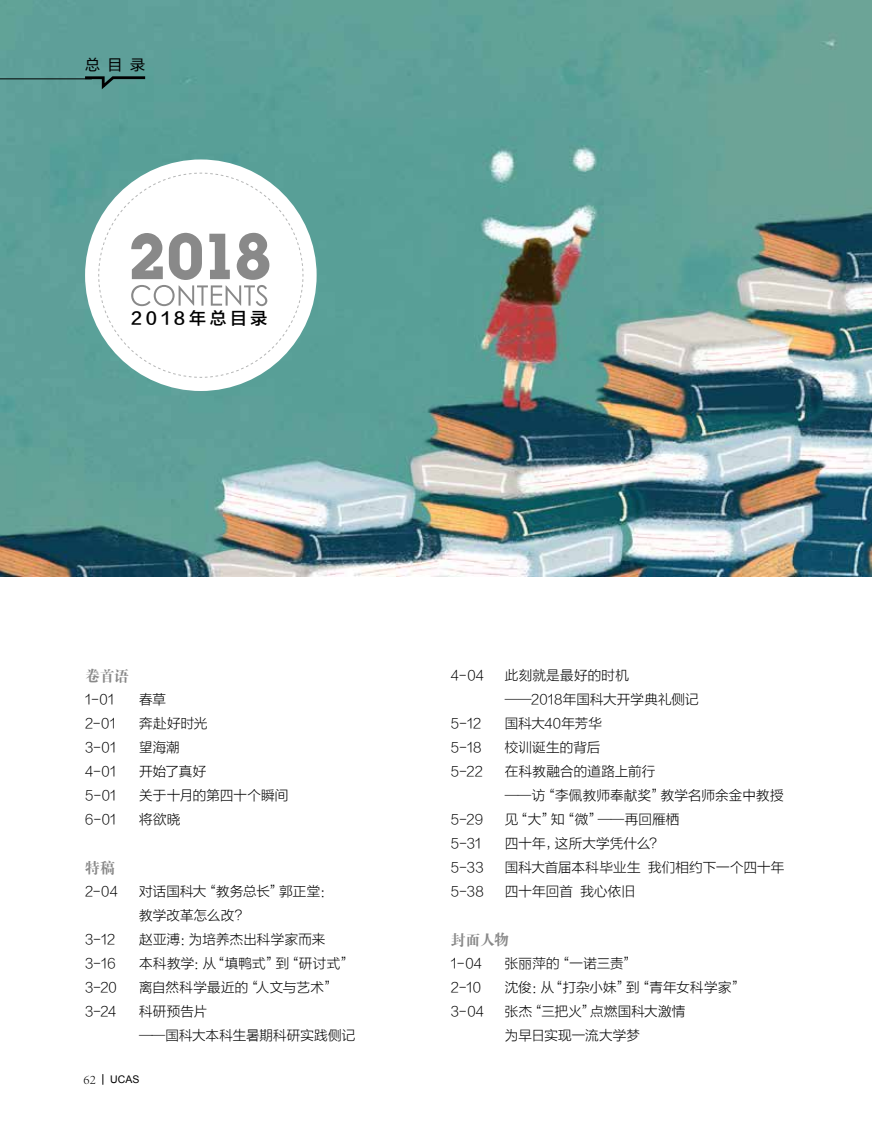
<style>
.page{position:relative;width:872px;height:1127px;background:#fff}
.page>*{position:absolute;margin:0;border:0;box-sizing:border-box;transform-origin:0 0}
.t1{font:700 64.5px "Lubalin BQ";color:#898989}
.t2{font:16.8px "FZLTZHJW GB1 0";letter-spacing:.225em;color:#000}
.t3{font:15px "FZDBSJW GB1 0";letter-spacing:-.03em;color:#898989}
.t4{font:15px "FZLTHJW GB1 0";color:#000}
.t5{font:13.5px/24px "FZLTXHJW GB1 0";letter-spacing:.01em;color:#000}
.t6{font:10.5px "Arial";color:#000}
.s1{font-family:"Adobe Song Std";font-weight:300;font-size:13.5px}
</style>
<div class="page">
<img style="left:0;top:0;width:872px;height:577px">
<div style="left:85px;top:159px;width:232px;height:232px;background:#fff;border-radius:50%"></div>
<svg style="left:98px;top:172px;width:205px;height:206px"></svg>
<svg style="left:871px;top:146px;width:1px;height:105px"></svg>
<svg style="left:82px;top:75px;width:66px;height:17px"></svg>
<hr style="left:0;top:79px;width:92px;height:1px;background:#000">
<p class="t4" style="left:85px;top:56px;width:61px">总目录</p>
<h1 class="t1" style="left:129px;top:219px;width:144px">2018</h1>
<p class="t2" style="left:131px;top:309px;width:138px">2018年总目录</p>
<p class="t3" style="left:85px;top:668px;width:46px">卷首语</p>
<p class="t5" style="left:85px;top:688px;width:31px">1-01</p>
<p class="t5" style="left:139px;top:688px;width:29px">春草</p>
<p class="t5" style="left:85px;top:712px;width:33px">2-01</p>
<p class="t5" style="left:139px;top:712px;width:70px">奔赴好时光</p>
<p class="t5" style="left:85px;top:736px;width:33px">3-01</p>
<p class="t5" style="left:139px;top:736px;width:42px">望海潮</p>
<p class="t5" style="left:85px;top:760px;width:33px">4-01</p>
<p class="t5" style="left:139px;top:760px;width:69px">开始了真好</p>
<p class="t5" style="left:85px;top:784px;width:33px">5-01</p>
<p class="t5" style="left:139px;top:784px;width:151px">关于十月的第四十个瞬间</p>
<p class="t5" style="left:85px;top:808px;width:33px">6-01</p>
<p class="t5" style="left:139px;top:808px;width:43px">将欲晓</p>
<p class="t3" style="left:85px;top:860px;width:32px">特稿</p>
<p class="t5" style="left:85px;top:880px;width:35px">2-04</p>
<p class="t5" style="left:139px;top:880px;width:195px">对话国科大“教务总长”郭正堂：教学改革怎么改？</p>
<p class="t5" style="left:85px;top:928px;width:32px">3-12</p>
<p class="t5" style="left:139px;top:928px;width:188px">赵亚溥：为培养杰出科学家而来</p>
<p class="t5" style="left:85px;top:952px;width:32px">3-16</p>
<p class="t5" style="left:139px;top:952px;width:216px">本科教学：从“填鸭式”到“研讨式”</p>
<p class="t5" style="left:85px;top:976px;width:33px">3-20</p>
<p class="t5" style="left:139px;top:976px;width:200px">离自然科学最近的“人文与艺术”</p>
<p class="t5" style="left:85px;top:1000px;width:33px">3-24</p>
<p class="t5" style="left:139px;top:1000px;width:218px">科研预告片<br>——国科大本科生暑期科研实践侧记</p>
<p class="t6" style="left:83px;top:1072px;width:57px"><span class="s1">62</span> UCAS</p>
<p class="t5" style="left:451px;top:664px;width:35px">4-04</p>
<p class="t5" style="left:505px;top:664px;width:195px">此刻就是最好的时机<br>——2018年国科大开学典礼侧记</p>
<p class="t5" style="left:451px;top:712px;width:32px">5-12</p>
<p class="t5" style="left:505px;top:712px;width:99px">国科大40年芳华</p>
<p class="t5" style="left:451px;top:736px;width:32px">5-18</p>
<p class="t5" style="left:505px;top:736px;width:97px">校训诞生的背后</p>
<p class="t5" style="left:451px;top:760px;width:34px">5-22</p>
<p class="t5" style="left:505px;top:760px;width:280px">在科教融合的道路上前行<br>——访“李佩教师奉献奖”教学名师余金中教授</p>
<p class="t5" style="left:451px;top:808px;width:34px">5-29</p>
<p class="t5" style="left:505px;top:808px;width:176px">见“大”知“微”——再回雁栖</p>
<p class="t5" style="left:451px;top:832px;width:32px">5-31</p>
<p class="t5" style="left:505px;top:832px;width:160px">四十年，这所大学凭什么？</p>
<p class="t5" style="left:451px;top:856px;width:34px">5-33</p>
<p class="t5" style="left:505px;top:856px;width:281px">国科大首届本科毕业生 我们相约下一个四十年</p>
<p class="t5" style="left:451px;top:880px;width:34px">5-38</p>
<p class="t5" style="left:505px;top:880px;width:131px">四十年回首 我心依旧</p>
<p class="t3" style="left:451px;top:932px;width:60px">封面人物</p>
<p class="t5" style="left:451px;top:952px;width:33px">1-04</p>
<p class="t5" style="left:505px;top:952px;width:133px">张丽萍的“一诺三责”</p>
<p class="t5" style="left:451px;top:976px;width:32px">2-10</p>
<p class="t5" style="left:505px;top:976px;width:241px">沈俊：从“打杂小妹”到“青年女科学家”</p>
<p class="t5" style="left:451px;top:1000px;width:35px">3-04</p>
<p class="t5" style="left:505px;top:1000px;width:182px">张杰“三把火”点燃国科大激情为早日实现一流大学梦</p>
</div>
